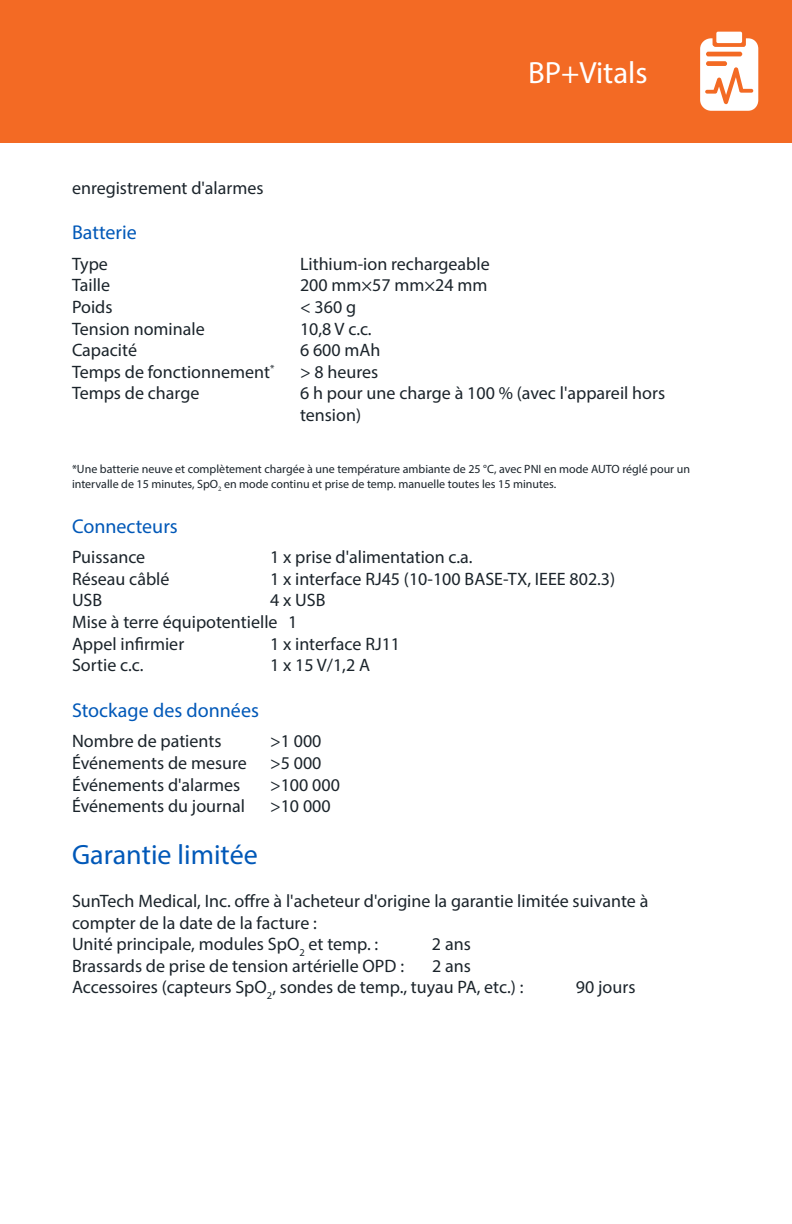
<style>
.page{position:relative;width:792px;height:1224px;background:#fff}
.page>*{position:absolute;margin:0;border:0;box-sizing:border-box;transform-origin:0 0}
.t1{font:30.8px "Myriad Pro";color:#fff}
.t2{font:28px "Myriad Pro";color:#0058b8}
.t3{font:20px "Myriad Pro";color:#0058b8}
.t4{font:18px/21.6px "Myriad Pro";color:#1b242b}
.t5{font:12px/14.4px "Myriad Pro";color:#1b242b}
</style>
<div class="page">
<div style="left:0;top:0;width:792px;height:142px;background:#f36a24"></div>
<div style="left:716px;top:32px;width:26px;height:11px;background:#fff;border-radius:2px"></div>
<svg style="left:700px;top:38px;width:58px;height:73px"></svg>
<h1 class="t1" style="left:528px;top:53px;width:121px">BP+Vitals</h1>
<p class="t4" style="left:72px;top:176px;width:193px">enregistrement d'alarmes</p>
<p class="t3" style="left:72px;top:220px;width:66px">Batterie</p>
<p class="t4" style="left:72px;top:253px;width:37px">Type</p>
<p class="t4" style="left:300px;top:253px;width:191px">Lithium-ion rechargeable</p>
<p class="t4" style="left:72px;top:274px;width:40px">Taille</p>
<p class="t4" style="left:300px;top:274px;width:189px">200 mm×57 mm×24 mm</p>
<p class="t4" style="left:72px;top:296px;width:42px">Poids</p>
<p class="t4" style="left:300px;top:296px;width:58px">&lt; 360 g</p>
<p class="t4" style="left:72px;top:317px;width:134px">Tension nominale</p>
<p class="t4" style="left:300px;top:317px;width:73px">10,8 V c.c.</p>
<p class="t4" style="left:72px;top:339px;width:67px">Capacité</p>
<p class="t4" style="left:300px;top:339px;width:82px">6 600 mAh</p>
<p class="t4" style="left:72px;top:361px;width:204px">Temps de fonctionnement<sup>*</sup></p>
<p class="t4" style="left:300px;top:361px;width:80px">&gt; 8 heures</p>
<p class="t4" style="left:72px;top:382px;width:129px">Temps de charge</p>
<p class="t4" style="left:300px;top:382px;width:367px">6 h pour une charge à 100 % (avec l'appareil hors tension)</p>
<p class="t5" style="left:72px;top:462px;width:620px">*Une batterie neuve et complètement chargée à une température ambiante de 25 °C, avec PNI en mode AUTO réglé pour un intervalle de 15 minutes, SpO<sub>2</sub> en mode continu et prise de temp. manuelle toutes les 15 minutes.</p>
<p class="t3" style="left:72px;top:513px;width:107px">Connecteurs</p>
<p class="t4" style="left:72px;top:546px;width:75px">Puissance</p>
<p class="t4" style="left:270px;top:546px;width:204px">1 x prise d'alimentation c.a.</p>
<p class="t4" style="left:72px;top:568px;width:99px">Réseau câblé</p>
<p class="t4" style="left:270px;top:568px;width:347px">1 x interface RJ45 (10-100 BASE-TX, IEEE 802.3)</p>
<p class="t4" style="left:72px;top:589px;width:32px">USB</p>
<p class="t4" style="left:72px;top:589px;width:255px;text-indent:198px">4 x USB<br>Mise à terre équipotentielle 1<br>Appel infirmier</p>
<p class="t4" style="left:270px;top:632px;width:132px">1 x interface RJ11</p>
<p class="t4" style="left:72px;top:654px;width:73px">Sortie c.c.</p>
<p class="t4" style="left:270px;top:654px;width:102px">1 x 15 V/1,2 A</p>
<p class="t3" style="left:72px;top:698px;width:188px">Stockage des données</p>
<p class="t4" style="left:72px;top:730px;width:151px">Nombre de patients</p>
<p class="t4" style="left:270px;top:730px;width:53px">&gt;1 000</p>
<p class="t4" style="left:72px;top:752px;width:176px">Événements de mesure</p>
<p class="t4" style="left:270px;top:752px;width:53px">&gt;5 000</p>
<p class="t4" style="left:72px;top:773px;width:170px">Événements d'alarmes</p>
<p class="t4" style="left:270px;top:773px;width:71px">&gt;100 000</p>
<p class="t4" style="left:72px;top:795px;width:175px">Événements du journal</p>
<p class="t4" style="left:270px;top:795px;width:62px">&gt;10 000</p>
<h2 class="t2" style="left:72px;top:837px;width:187px">Garantie limitée</h2>
<p class="t4" style="left:72px;top:890px;width:578px">SunTech Medical, Inc. offre à l'acheteur d'origine la garantie limitée suivante à compter de la date de la facture :<br>Unité principale, modules SpO<sub>2</sub> et temp. :</p>
<p class="t4" style="left:432px;top:933px;width:40px">2 ans</p>
<p class="t4" style="left:72px;top:955px;width:334px">Brassards de prise de tension artérielle OPD :</p>
<p class="t4" style="left:72px;top:955px;width:453px;text-indent:360px">2 ans<br>Accessoires (capteurs SpO<sub>2</sub>, sondes de temp., tuyau PA, etc.) :</p>
<p class="t4" style="left:576px;top:976px;width:61px">90 jours</p>
</div>
